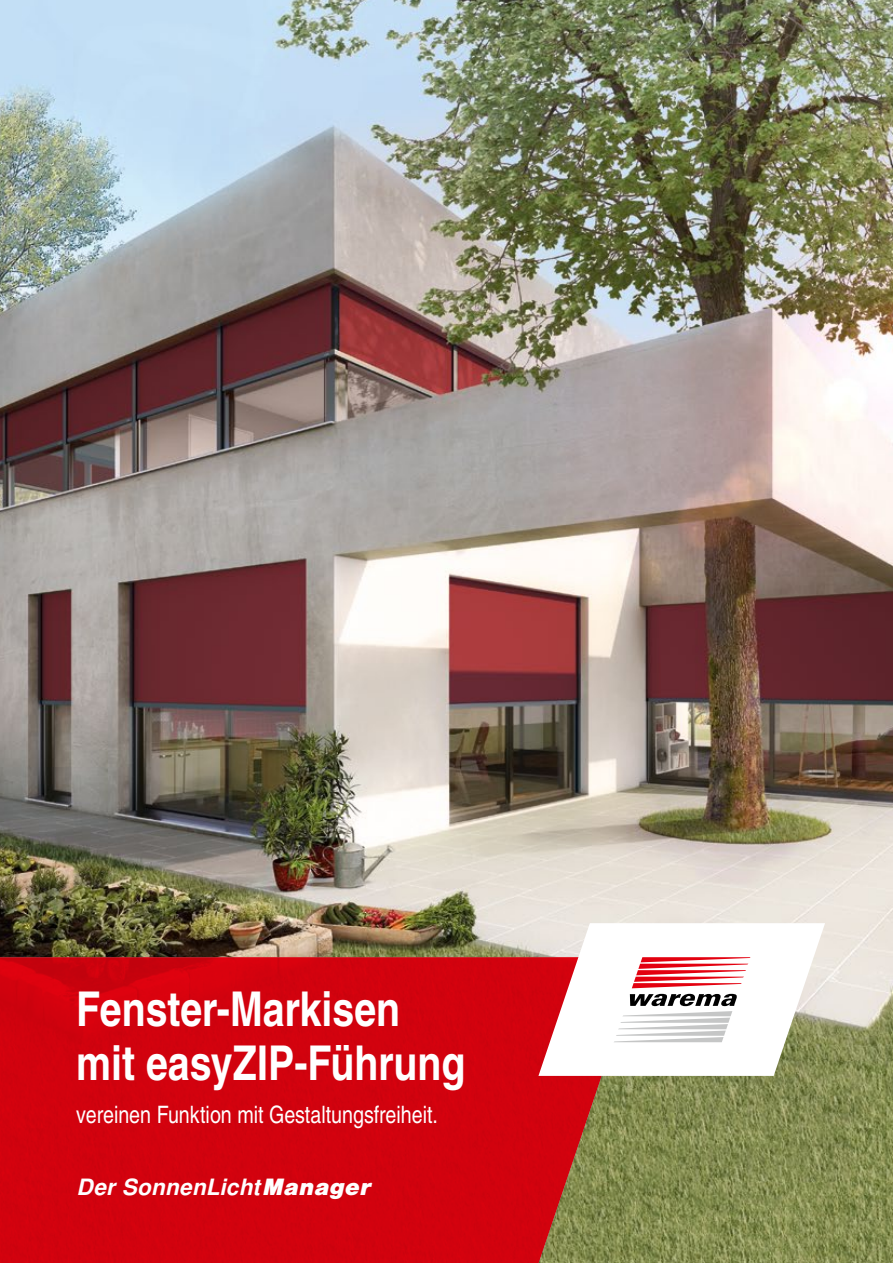
<style>
.page{position:relative;width:893px;height:1263px;background:#fff}
.page>*{position:absolute;margin:0;border:0;box-sizing:border-box;transform-origin:0 0}
.t1{font:700 48px/54px "Warema Nimbus Cnd";color:#fff}
.t2{font:24px "Warema Nimbus Cnd";color:#fff}
.t3{font:italic 700 22.5px "Warema Nimbus";letter-spacing:.01em;color:#fff}
.s1{font-weight:900}
</style>
<div class="page">
<img style="left:0;top:0;width:893px;height:1263px">
<svg style="left:0;top:957px;width:642px;height:306px;background:#cb0c12"></svg>
<svg style="left:538px;top:923px;width:287px;height:153px"></svg>
<h1 class="t1" style="left:76px;top:982px;width:391px">Fenster-Markisen mit easyZIP-Führung</h1>
<p class="t2" style="left:76px;top:1100px;width:363px">vereinen Funktion mit Gestaltungsfreiheit.</p>
<p class="t3" style="left:77px;top:1173px;width:296px">Der SonnenLicht<span class="s1">Manager</span></p>
</div>
